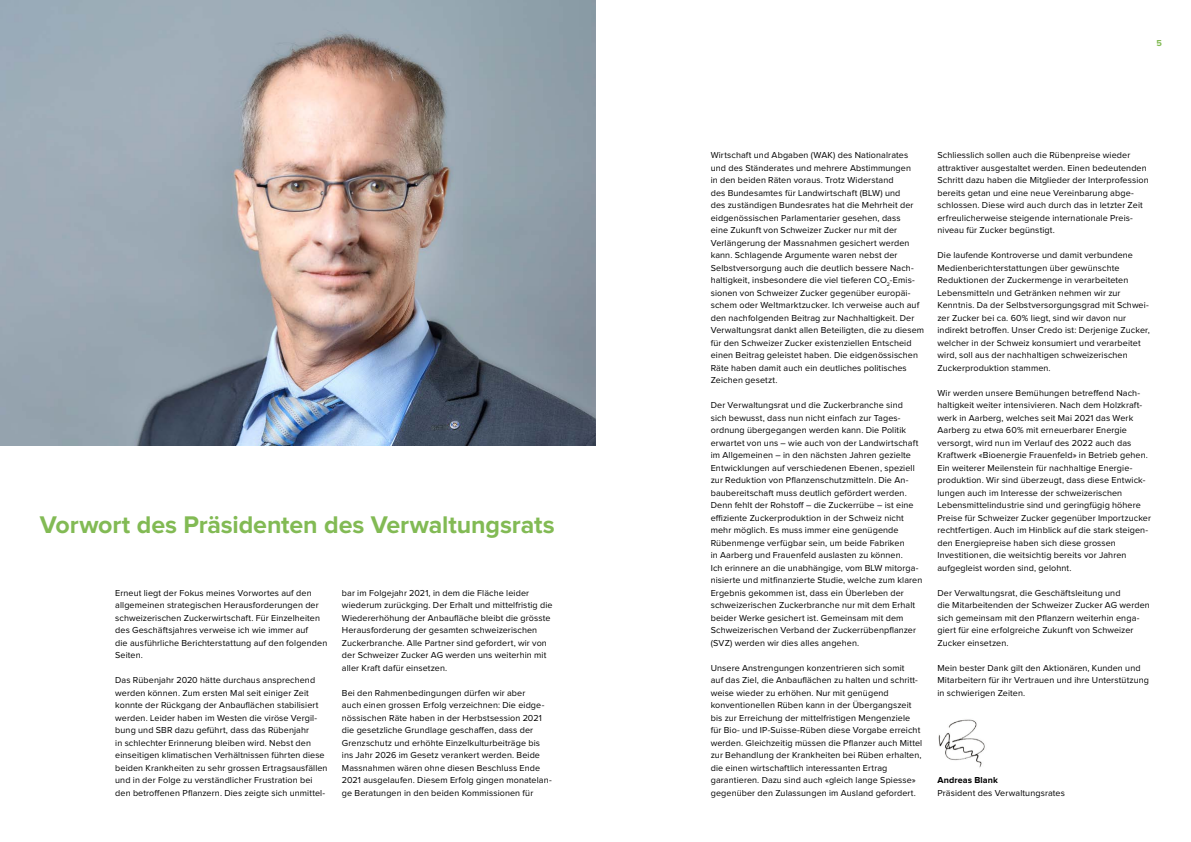
<style>
.page{position:relative;width:1191px;height:842px;background:#fff}
.page>*{position:absolute;margin:0;border:0;box-sizing:border-box;transform-origin:0 0}
.Titel{font:700 25px "Proxima Nova";letter-spacing:-.005em;color:#82ba54}
.Lauftext{font:9px/12.5px "Proxima Nova";letter-spacing:.01em;color:#000}
.Lauftext-2{font:700 9px "Proxima Nova";letter-spacing:.01em;color:#000}
.t1{font:700 9px "Proxima Nova";color:#82ba54}
</style>
<div class="page">
<img style="left:0;top:0;width:595px;height:446px">
<img style="left:938px;top:719px;width:47px;height:49px">
<p class="Titel" style="left:40px;top:510px;width:516px">Vorwort des Präsidenten des Verwaltungsrats</p>
<p class="Lauftext" style="left:115px;top:587px;width:213px">Erneut liegt der Fokus meines Vorwortes auf den allgemeinen strategischen Herausforderungen der schweizerischen Zuckerwirtschaft. Für Einzelheiten des Geschäftsjahres verweise ich wie immer auf<br>die ausführliche Berichterstattung auf den folgenden Seiten.</p>
<p class="Lauftext" style="left:115px;top:674px;width:214px">Das Rübenjahr 2020 hätte durchaus ansprechend werden können. Zum ersten Mal seit einiger Zeit konnte der Rückgang der Anbauflächen stabilisiert werden. Leider haben im Westen die viröse Vergil&shy;bung und SBR dazu geführt, dass das Rübenjahr<br>in schlechter Erinnerung bleiben wird. Nebst den einseitigen klimatischen Verhältnissen führten diese beiden Krankheiten zu sehr grossen Ertragsausfällen und in der Folge zu verständlicher Frustration bei den betroffenen Pflanzern. Dies zeigte sich unmittel-</p>
<p class="Lauftext" style="left:342px;top:587px;width:212px">bar im Folgejahr 2021, in dem die Fläche leider wiederum zurückging. Der Erhalt und mittelfristig die Wiedererhöhung der Anbaufläche bleibt die grösste Herausforderung der gesamten schweizerischen Zuckerbranche. Alle Partner sind gefordert, wir von der Schweizer Zucker AG werden uns weiterhin mit aller Kraft dafür einsetzen.</p>
<p class="Lauftext" style="left:342px;top:687px;width:211px">Bei den Rahmenbedingungen dürfen wir aber<br>auch einen grossen Erfolg verzeichnen: Die eidge&shy;nössischen Räte haben in der Herbstsession 2021 die gesetzliche Grundlage geschaffen, dass der Grenzschutz und erhöhte Einzelkulturbeiträge bis ins Jahr 2026 im Gesetz verankert werden. Beide Massnahmen wären ohne diesen Beschluss Ende 2021 ausgelaufen. Diesem Erfolg gingen monatelan&shy;ge Beratungen in den beiden Kommissionen für</p>
<p class="t1" style="left:1156px;top:38px;width:7px">5</p>
<p class="Lauftext" style="left:710px;top:149px;width:215px">Wirtschaft und Abgaben (WAK) des Nationalrates und des Ständerates und mehrere Abstimmungen<br>in den beiden Räten voraus. Trotz Widerstand<br>des Bundesamtes für Landwirtschaft (BLW) und<br>des zuständigen Bundesrates hat die Mehrheit der eidgenössischen Parlamentarier gesehen, dass<br>eine Zukunft von Schweizer Zucker nur mit der Verlängerung der Massnahmen gesichert werden kann. Schlagende Argumente waren nebst der Selbstversorgung auch die deutlich bessere Nach&shy;haltigkeit, insbesondere die viel tieferen CO<sub>2</sub>-Emis&shy;sionen von Schweizer Zucker gegenüber europäi&shy;schem oder Weltmarktzucker. Ich verweise auch auf den nachfolgenden Beitrag zur Nachhaltigkeit. Der Verwaltungsrat dankt allen Beteiligten, die zu diesem für den Schweizer Zucker existenziellen Entscheid einen Beitrag geleistet haben. Die eidgenössischen Räte haben damit auch ein deutliches politisches Zeichen gesetzt.</p>
<p class="Lauftext" style="left:710px;top:399px;width:213px">Der Verwaltungsrat und die Zuckerbranche sind<br>sich bewusst, dass nun nicht einfach zur Tages&shy;ordnung übergegangen werden kann. Die Politik erwartet von uns – wie auch von der Landwirtschaft im Allgemeinen – in den nächsten Jahren gezielte Entwicklungen auf verschiedenen Ebenen, speziell zur Reduktion von Pflanzenschutzmitteln. Die An&shy;baubereitschaft muss deutlich gefördert werden.<br>Denn fehlt der Rohstoff – die Zuckerrübe – ist eine effiziente Zuckerproduktion in der Schweiz nicht mehr möglich. Es muss immer eine genügende Rübenmenge verfügbar sein, um beide Fabriken<br>in Aarberg und Frauenfeld auslasten zu können.<br>Ich erinnere an die unabhängige, vom BLW mitorga&shy;nisierte und mitfinanzierte Studie, welche zum klaren Ergebnis gekommen ist, dass ein Überleben der schweizerischen Zuckerbranche nur mit dem Erhalt beider Werke gesichert ist. Gemeinsam mit dem Schweizerischen Verband der Zuckerrübenpflanzer (SVZ) werden wir dies alles angehen.</p>
<p class="Lauftext" style="left:710px;top:662px;width:213px">Unsere Anstrengungen konzentrieren sich somit<br>auf das Ziel, die Anbauflächen zu halten und schritt&shy;weise wieder zu erhöhen. Nur mit genügend konventionellen Rüben kann in der Übergangszeit bis zur Erreichung der mittelfristigen Mengenziele für Bio- und IP-Suisse-Rüben diese Vorgabe erreicht werden. Gleichzeitig müssen die Pflanzer auch Mittel zur Behandlung der Krankheiten bei Rüben erhalten, die einen wirtschaftlich interessanten Ertrag garantieren. Dazu sind auch «gleich lange Spiesse» gegenüber den Zulassungen im Ausland gefordert.</p>
<p class="Lauftext" style="left:937px;top:149px;width:213px">Schliesslich sollen auch die Rübenpreise wieder attraktiver ausgestaltet werden. Einen bedeutenden Schritt dazu haben die Mitglieder der Interprofession bereits getan und eine neue Vereinbarung abge&shy;schlossen. Diese wird auch durch das in letzter Zeit erfreulicherweise steigende internationale Preis&shy;niveau für Zucker begünstigt.</p>
<p class="Lauftext" style="left:937px;top:249px;width:214px">Die laufende Kontroverse und damit verbundene Medienberichterstattungen über gewünschte Reduktionen der Zuckermenge in verarbeiteten Lebensmitteln und Getränken nehmen wir zur Kenntnis. Da der Selbstversorgungsgrad mit Schwei&shy;zer Zucker bei ca. 60% liegt, sind wir davon nur indirekt betroffen. Unser Credo ist: Derjenige Zucker, welcher in der Schweiz konsumiert und verarbeitet wird, soll aus der nachhaltigen schweizerischen Zuckerproduktion stammen.</p>
<p class="Lauftext" style="left:937px;top:387px;width:215px">Wir werden unsere Bemühungen betreffend Nach&shy;haltigkeit weiter intensivieren. Nach dem Holzkraft&shy;werk in Aarberg, welches seit Mai 2021 das Werk Aarberg zu etwa 60% mit erneuerbarer Energie versorgt, wird nun im Verlauf des 2022 auch das Kraftwerk «Bioenergie Frauenfeld» in Betrieb gehen.<br>Ein weiterer Meilenstein für nachhaltige Energie&shy;produktion. Wir sind überzeugt, dass diese Entwick&shy;lungen auch im Interesse der schweizerischen Lebensmittelindustrie sind und geringfügig höhere Preise für Schweizer Zucker gegenüber Importzucker rechtfertigen. Auch im Hinblick auf die stark steigen&shy;den Energiepreise haben sich diese grossen Investitionen, die weitsichtig bereits vor Jahren aufgegleist worden sind, gelohnt.</p>
<p class="Lauftext" style="left:937px;top:587px;width:214px">Der Verwaltungsrat, die Geschäftsleitung und<br>die Mitarbeitenden der Schweizer Zucker AG werden sich gemeinsam mit den Pflanzern weiterhin enga&shy;giert für eine erfolgreiche Zukunft von Schweizer Zucker einsetzen.</p>
<p class="Lauftext" style="left:937px;top:662px;width:213px">Mein bester Dank gilt den Aktionären, Kunden und<br>Mitarbeitern für ihr Vertrauen und ihre Unterstützung in schwierigen Zeiten.</p>
<p class="Lauftext-2" style="left:937px;top:775px;width:62px">Andreas Blank</p>
<p class="Lauftext" style="left:937px;top:787px;width:129px">Präsident des Verwaltungsrates</p>
</div>
